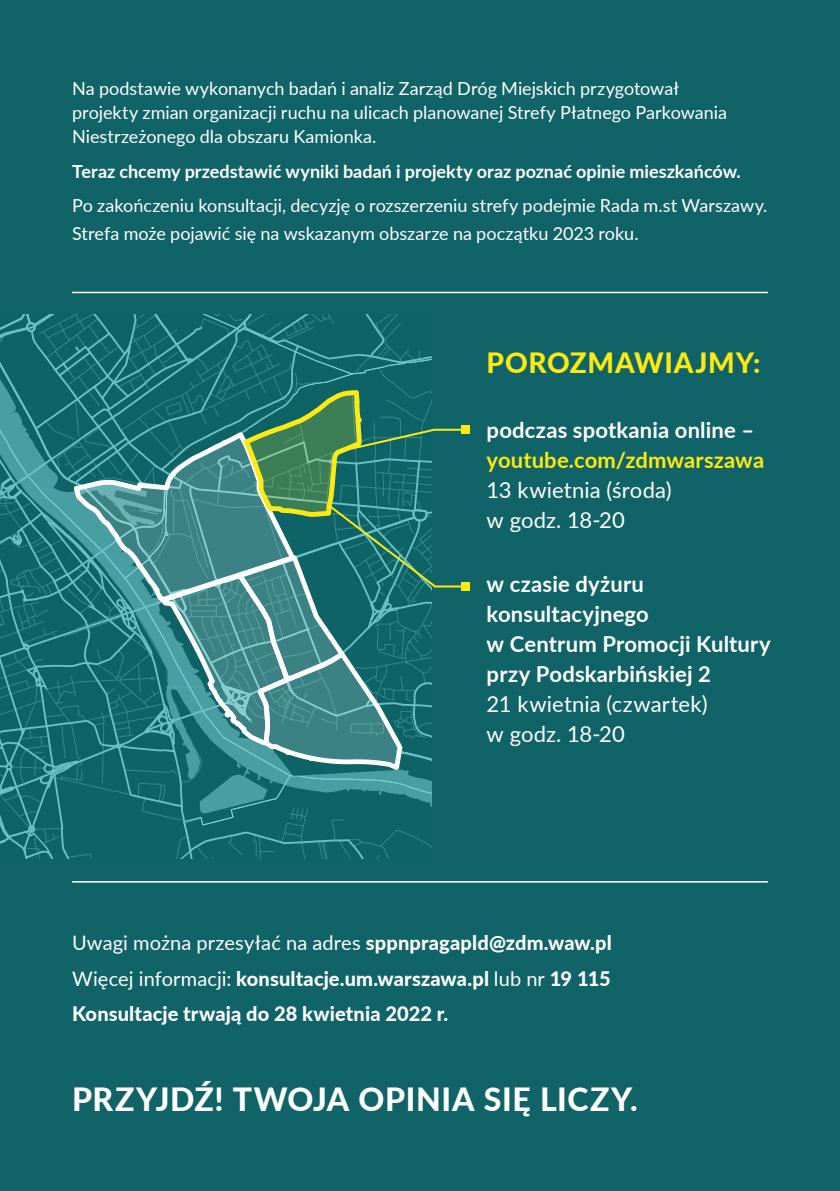
<style>
.page{position:relative;width:840px;height:1191px;background:#fff}
.page>*{position:absolute;margin:0;border:0;box-sizing:border-box;transform-origin:0 0}
.t1{font:800 32px "Lato";letter-spacing:.02em;color:#fff}
.t2{font:800 28px "Lato";letter-spacing:.03em;color:#fcea10}
.t3{font:700 22px/30px "Lato";letter-spacing:.01em;color:#fff}
.t4{font:22px/30px "Lato";letter-spacing:.005em;color:#fff}
.t5{font:700 22px "Lato";letter-spacing:.005em;color:#fcea10}
.t6{font:800 20px/35.4px "Lato";letter-spacing:.005em;color:#fff;text-align:justify}
.t7{font:18px/24px "Lato";color:#fff}
.t8{font:700 18px "Lato";color:#fff}
.s1{font-weight:400}
</style>
<div class="page">
<div style="left:0;top:0;width:839px;height:1191px;background:#106367"></div>
<div style="left:461px;top:426px;width:8px;height:8px;background:#fcea10"></div>
<svg style="left:0;top:314px;width:467px;height:544px"></svg>
<div style="left:461px;top:582px;width:8px;height:8px;background:#fcea10"></div>
<hr style="left:72px;top:292px;width:695px;height:1px;background:#fff">
<hr style="left:72px;top:881px;width:695px;height:1px;background:#fff">
<p class="t7" style="left:72px;top:76px;width:656px">Na podstawie wykonanych badań i analiz Zarząd Dróg Miejskich przygotował projekty zmian organizacji ruchu na ulicach planowanej Strefy Płatnego Parkowania<br>Niestrzeżonego dla obszaru Kamionka.</p>
<p class="t8" style="left:72px;top:158px;width:669px">Teraz chcemy przedstawić wyniki badań i projekty oraz poznać opinie mieszkańców.</p>
<p class="t7" style="left:72px;top:191px;width:696px;line-height:27.8px">Po zakończeniu konsultacji, decyzję o rozszerzeniu strefy podejmie Rada m.st Warszawy.<br>Strefa może pojawić się na wskazanym obszarze na początku 2023 roku.</p>
<h2 class="t2" style="left:486px;top:342px;width:275px">POROZMAWIAJMY:</h2>
<p class="t3" style="left:486px;top:414px;width:269px">podczas spotkania online –</p>
<p class="t5" style="left:486px;top:444px;width:279px">youtube.com/zdmwarszawa</p>
<p class="t4" style="left:486px;top:474px;width:186px">13 kwietnia (środa) w godz. 18-20</p>
<p class="t3" style="left:486px;top:568px;width:285px">w czasie dyżuru konsultacyjnego<br>w Centrum Promocji Kultury przy Podskarbińskiej 2</p>
<p class="t4" style="left:486px;top:688px;width:222px">21 kwietnia (czwartek) w godz. 18-20</p>
<p class="t6" style="left:72px;top:924px;width:541px"><span class="s1">Uwagi można przesyłać na adres</span> sppnpragapld@zdm.waw.pl <span class="s1">Więcej informacji:</span> konsultacje.um.warszawa.pl <span class="s1">lub nr</span> 19 115<br>Konsultacje trwają do 28 kwietnia 2022 r.</p>
<h1 class="t1" style="left:72px;top:1075px;width:567px">PRZYJDŹ! TWOJA OPINIA SIĘ LICZY.</h1>
</div>
